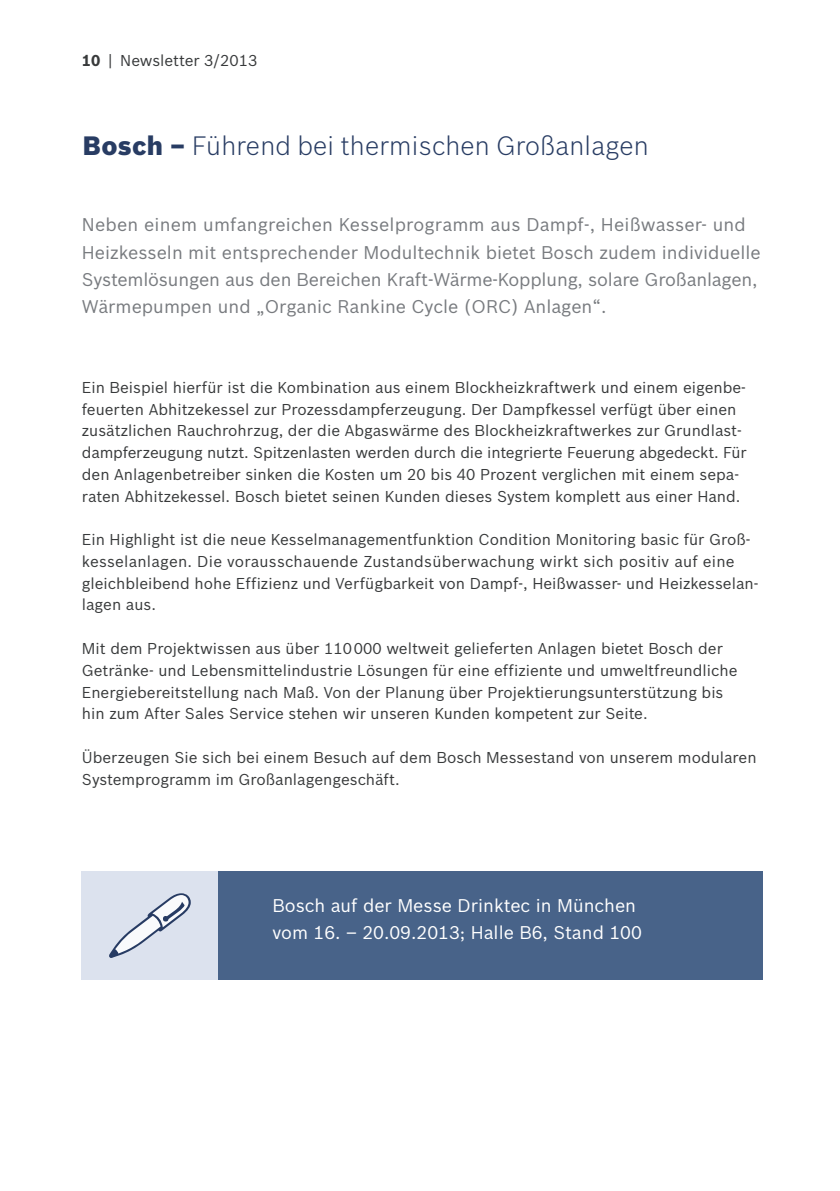
<style>
.page{position:relative;width:840px;height:1191px;background:#fff}
.page>*{position:absolute;margin:0;border:0;box-sizing:border-box;transform-origin:0 0}
.t1{font:300 26px "Bosch Sans";letter-spacing:.01em;color:#283c63}
.t2{font:18px/27.2px "Bosch Sans";color:#787b7f}
.t3{font:18px/27.2px "Bosch Sans";color:#fff}
.t4{font:15.4px/21.8px "Bosch Sans";color:#383a3b}
.s1{font-weight:700}
.s2{font-weight:900}
</style>
<div class="page">
<div style="left:218px;top:871px;width:544px;height:109px;background:#486389"></div>
<div style="left:82px;top:871px;width:136px;height:109px;background:#dce2ee"></div>
<svg style="left:109px;top:893px;width:82px;height:65px"></svg>
<p class="t4" style="left:82px;top:50px;width:177px"><span class="s1">10</span> | Newsletter 3/2013</p>
<h1 class="t1" style="left:82px;top:133px;width:567px"><span class="s2">Bosch –</span> Führend bei thermischen Großanlagen</h1>
<p class="t2" style="left:82px;top:212px;width:680px">Neben einem umfangreichen Kesselprogramm aus Dampf-, Heißwasser- und Heizkesseln mit entsprechender Modultechnik bietet Bosch zudem individuelle Systemlösungen aus den Bereichen Kraft-Wärme-Kopplung, solare Großanlagen, Wärmepumpen und „Organic Rankine Cycle (ORC) Anlagen“.</p>
<p class="t4" style="left:82px;top:377px;width:666px">Ein Beispiel hierfür ist die Kombination aus einem Blockheizkraftwerk und einem eigenbe&shy;feuerten Abhitzekessel zur Prozessdampferzeugung. Der Dampfkessel verfügt über einen zusätzlichen Rauchrohrzug, der die Abgaswärme des Blockheizkraftwerkes zur Grundlast&shy;dampferzeugung nutzt. Spitzenlasten werden durch die integrierte Feuerung abgedeckt. Für den Anlagenbetreiber sinken die Kosten um 20 bis 40 Prozent verglichen mit einem sepa&shy;raten Abhitzekessel. Bosch bietet seinen Kunden dieses System komplett aus einer Hand.</p>
<p class="t4" style="left:82px;top:530px;width:677px">Ein Highlight ist die neue Kesselmanagementfunktion Condition Monitoring basic für Groß&shy;kesselanlagen. Die vorausschauende Zustandsüberwachung wirkt sich positiv auf eine gleichbleibend hohe Effizienz und Verfügbarkeit von Dampf-, Heißwasser- und Heizkesselan&shy;lagen aus.</p>
<p class="t4" style="left:82px;top:638px;width:657px">Mit dem Projektwissen aus über 110 000 weltweit gelieferten Anlagen bietet Bosch der Getränke- und Lebensmittelindustrie Lösungen für eine effiziente und umweltfreundliche Energiebereitstellung nach Maß. Von der Planung über Projektierungsunterstützung bis hin zum After Sales Service stehen wir unseren Kunden kompetent zur Seite.</p>
<p class="t4" style="left:82px;top:747px;width:676px">Überzeugen Sie sich bei einem Besuch auf dem Bosch Messestand von unserem modularen<br>Systemprogramm im Großanlagengeschäft.</p>
<p class="t3" style="left:272px;top:893px;width:371px">Bosch auf der Messe Drinktec in München vom 16. – 20.09.2013; Halle B6, Stand 100</p>
</div>
